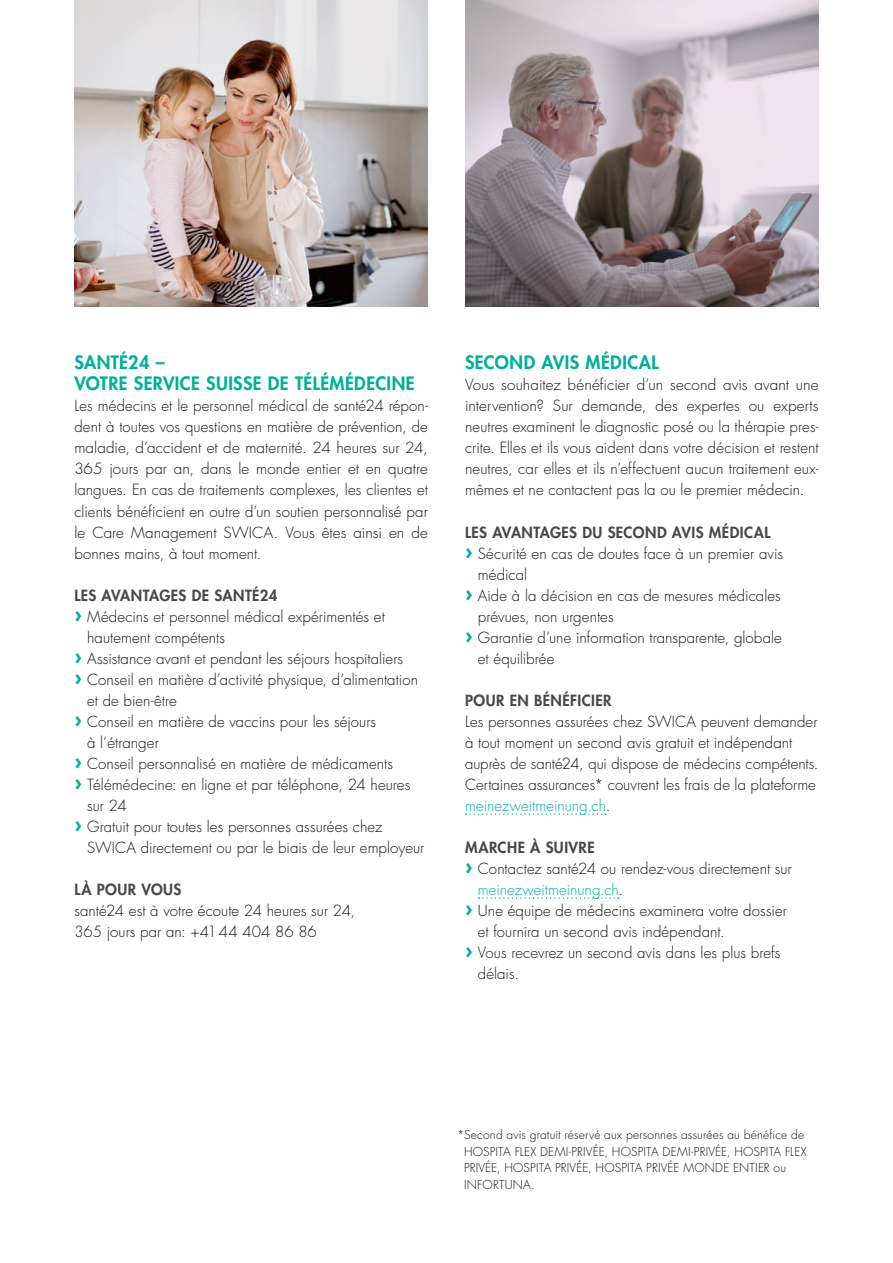
<style>
.page{position:relative;width:893px;height:1263px;background:#fff}
.page>*{position:absolute;margin:0;border:0;box-sizing:border-box;transform-origin:0 0}
.t1{font:800 18px/21px "Futura Std";letter-spacing:.02em;color:#00af9a}
.t2{font:300 15px/21px "Futura Std";letter-spacing:.005em;color:#12120d;text-align:justify}
.t3{font:800 15px "Futura Std";letter-spacing:.03em;color:#474847}
.t4{font:300 15px "Futura Std";color:#00af9a}
.t5{font:300 12px/16.5px "Futura Std";letter-spacing:.015em;color:#12120d}
.s1{font-weight:700;font-size:21px;color:#00af9a}
.s2{color:#00af9a}
.s3{color:#12120d}
</style>
<div class="page">
<img style="left:465px;top:0;width:354px;height:306px">
<img style="left:74px;top:0;width:354px;height:306px">
<hr style="left:892px;top:0;width:1px;height:1263px;background:#edeeee">
<svg style="left:466px;top:813px;width:140px;height:2px"></svg>
<svg style="left:478px;top:897px;width:141px;height:2px"></svg>
<p class="t1" style="left:74px;top:352px;width:342px">SANTÉ24 –<br>VOTRE SERVICE SUISSE DE TÉLÉMÉDECINE</p>
<p class="t2" style="left:74px;top:396px;width:355px">Les médecins et le personnel médical de santé24 répon&shy;dent à toutes vos questions en matière de prévention, de maladie, d’accident et de maternité. 24 heures sur 24, 365 jours par an, dans le monde entier et en quatre langues. En cas de traitements complexes, les clientes et clients bénéficient en outre d’un soutien personnalisé par le Care Management SWICA. Vous êtes ainsi en de bonnes mains, à tout moment.</p>
<p class="t3" style="left:74px;top:585px;width:205px">LES AVANTAGES DE SANTÉ24</p>
<p class="t2" style="left:74px;top:606px;width:312px"><span class="s1">›</span> Médecins et personnel médical expérimentés et</p>
<p class="t2" style="left:87px;top:627px;width:139px">hautement compétents</p>
<p class="t2" style="left:74px;top:648px;width:330px"><span class="s1">›</span> Assistance avant et pendant les séjours hospitaliers</p>
<p class="t2" style="left:74px;top:669px;width:345px"><span class="s1">›</span> Conseil en matière d’activité physique, d’alimentation</p>
<p class="t2" style="left:87px;top:690px;width:91px">et de bien-être</p>
<p class="t2" style="left:74px;top:711px;width:303px"><span class="s1">›</span> Conseil en matière de vaccins pour les séjours</p>
<p class="t2" style="left:87px;top:732px;width:73px">à l’étranger</p>
<p class="t2" style="left:74px;top:753px;width:320px"><span class="s1">›</span> Conseil personnalisé en matière de médicaments</p>
<p class="t2" style="left:74px;top:774px;width:337px"><span class="s1">›</span> Télémédecine: en ligne et par téléphone, 24 heures</p>
<p class="t2" style="left:87px;top:795px;width:41px">sur 24</p>
<p class="t2" style="left:74px;top:816px;width:309px"><span class="s1">›</span> Gratuit pour toutes les personnes assurées chez</p>
<p class="t2" style="left:87px;top:837px;width:339px">SWICA directement ou par le biais de leur employeur</p>
<p class="t3" style="left:74px;top:879px;width:108px">LÀ POUR VOUS</p>
<p class="t2" style="left:74px;top:900px;width:282px">santé24 est à votre écoute 24 heures sur 24,<br>365 jours par an: +4144 404 86 86</p>
<p class="t1" style="left:465px;top:352px;width:195px">SECOND AVIS MÉDICAL</p>
<p class="t2" style="left:465px;top:375px;width:355px">Vous souhaitez bénéficier d’un second avis avant une intervention? Sur demande, des expertes ou experts neutres examinent le diagnostic posé ou la thérapie pres&shy;crite. Elles et ils vous aident dans votre décision et restent neutres, car elles et ils n’effectuent aucun traitement eux&shy;mêmes et ne contactent pas la ou le premier médecin.</p>
<p class="t3" style="left:465px;top:522px;width:307px">LES AVANTAGES DU SECOND AVIS MÉDICAL</p>
<p class="t2" style="left:465px;top:543px;width:319px"><span class="s1">›</span> Sécurité en cas de doutes face à un premier avis</p>
<p class="t2" style="left:478px;top:564px;width:51px">médical</p>
<p class="t2" style="left:465px;top:585px;width:317px"><span class="s1">›</span> Aide à la décision en cas de mesures médicales</p>
<p class="t2" style="left:478px;top:606px;width:137px">prévues, non urgentes</p>
<p class="t2" style="left:465px;top:627px;width:318px"><span class="s1">›</span> Garantie d’une information transparente, globale</p>
<p class="t2" style="left:478px;top:648px;width:78px">et équilibrée</p>
<p class="t3" style="left:465px;top:690px;width:148px">POUR EN BÉNÉFICIER</p>
<p class="t2" style="left:465px;top:711px;width:355px;text-align:left">Les personnes assurées chez SWICA peuvent demander à tout moment un second avis gratuit et indépendant auprès de santé24, qui dispose de médecins compétents.<br>Certaines assurances* couvrent les frais de la plateforme <span class="s2">meinezweitmeinung.ch</span>.</p>
<p class="t3" style="left:465px;top:837px;width:131px">MARCHE À SUIVRE</p>
<p class="t2" style="left:465px;top:858px;width:328px"><span class="s1">›</span> Contactez santé24 ou rendez-vous directement sur</p>
<p class="t4" style="left:478px;top:880px;width:147px">meinezweitmeinung.ch<span class="s3">.</span></p>
<p class="t2" style="left:465px;top:900px;width:323px"><span class="s1">›</span> Une équipe de médecins examinera votre dossier</p>
<p class="t2" style="left:478px;top:921px;width:248px">et fournira un second avis indépendant.</p>
<p class="t2" style="left:465px;top:942px;width:317px"><span class="s1">›</span> Vous recevrez un second avis dans les plus brefs</p>
<p class="t2" style="left:478px;top:963px;width:43px">délais.</p>
<p class="t5" style="left:464px;top:1127px;width:344px;text-indent:-7px">*Second avis gratuit réservé aux personnes assurées au bénéfice de HOSPITA FLEX DEMI-PRIVÉE, HOSPITA DEMI-PRIVÉE, HOSPITA FLEX PRIVÉE, HOSPITA PRIVÉE, HOSPITA PRIVÉE MONDE ENTIER ou INFORTUNA.</p>
</div>
